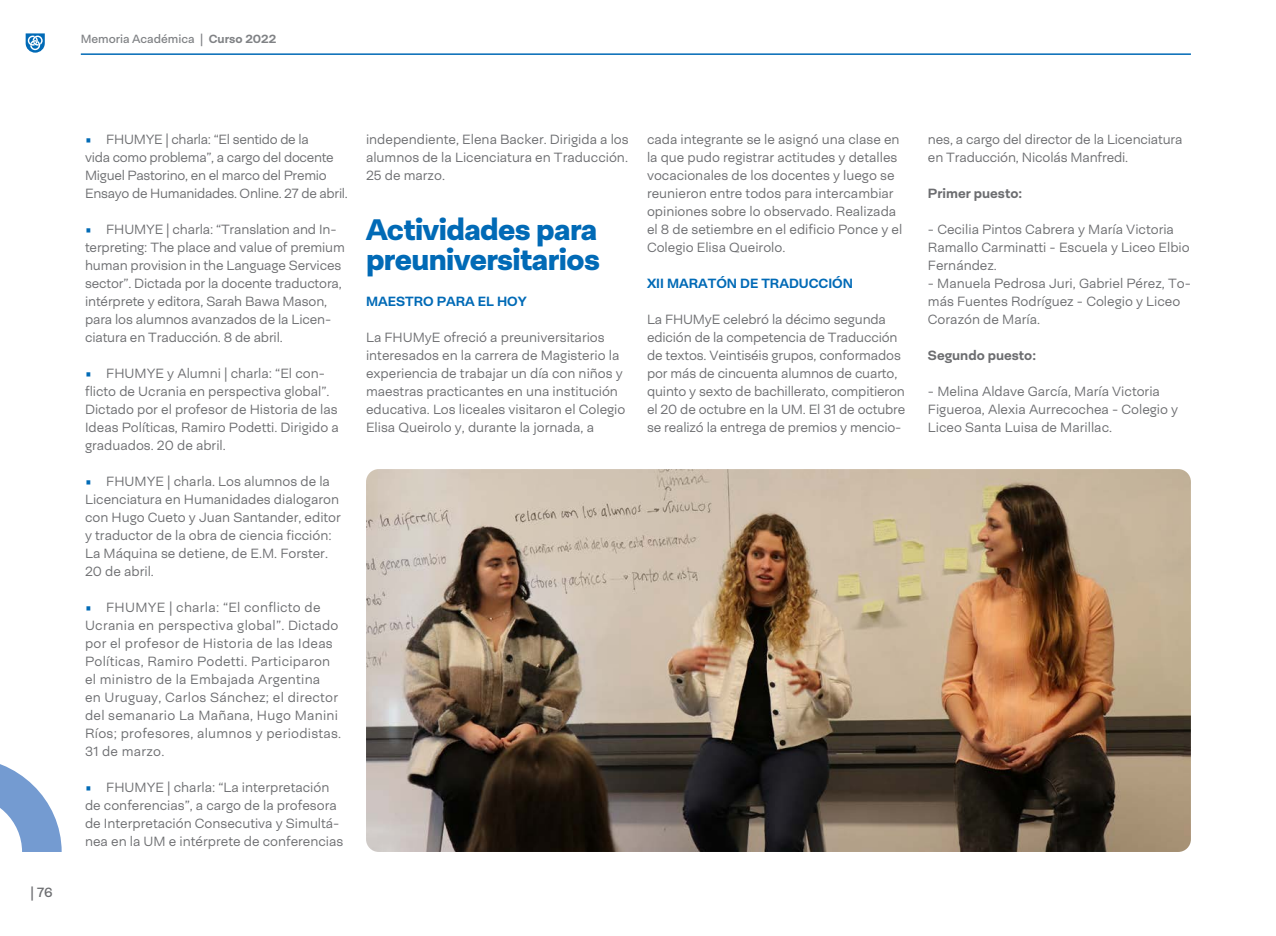
<style>
.page{position:relative;width:1276px;height:936px;background:#fff}
.page>*{position:absolute;margin:0;border:0;box-sizing:border-box;transform-origin:0 0}
.t1{font:900 30px/30px "Neogrotesk Ess";letter-spacing:-.02em;color:#016ab6}
.t2{font:300 13.5px/18px "Neogrotesk Ess";color:#6c6d70}
.t3{font:300 13.5px/18px "Neogrotesk Ess";letter-spacing:.02em;color:#6c6d70}
.t4{font:300 13.5px/18px "Neogrotesk Ess";letter-spacing:-.02em;color:#6c6d70}
.t5{font:700 13.5px "Neogrotesk Ess";color:#016ab6}
.t6{font:700 13.5px "Neogrotesk Ess";color:#6c6d70}
.t7{font:13.5px "Neogrotesk Ess";color:#6c6d70}
.t8{font:12px "Neogrotesk Ess";color:#808285}
.s1{font-weight:700}
.s2{font-family:"Titillium";font-weight:700;font-size:15px;color:#016ab6}
</style>
<div class="page">
<hr style="left:81px;top:53px;width:1110px;height:2px;background:#016ab6">
<svg style="left:26px;top:33px;width:19px;height:20px"></svg>
<svg style="left:0;top:764px;width:62px;height:87px"></svg>
<img style="left:366px;top:469px;width:825px;height:382px">
<p class="t8" style="left:81px;top:31px;width:197px">Memoria Académica | <span class="s1">Curso 2022</span></p>
<p class="t7" style="left:31px;top:884px;width:24px">| 76</p>
<p class="t4" style="left:85px;top:130px;width:264px"><span class="s2">•</span> FHUMYE | charla: “El sentido de la<br>vida como problema”, a cargo del docente Miguel Pastorino, en el marco del Premio Ensayo de Humanidades. Online. 27 de abril.</p>
<p class="t2" style="left:85px;top:220px;width:261px"><span class="s2">•</span> FHUMYE | charla: “Translation and In&shy;terpreting: The place and value of premium human provision in the Language Services sector”. Dictada por la docente traductora, intérprete y editora, Sarah Bawa Mason, para los alumnos avanzados de la Licen&shy;ciatura en Traducción. 8 de abril.</p>
<p class="t2" style="left:85px;top:364px;width:255px"><span class="s2">•</span> FHUMYE y Alumni | charla: “El con&shy;flicto de Ucrania en perspectiva global”.<br>Dictado por el profesor de Historia de las Ideas Políticas, Ramiro Podetti. Dirigido a graduados. 20 de abril.</p>
<p class="t2" style="left:85px;top:472px;width:257px"><span class="s2">•</span> FHUMYE | charla. Los alumnos de la Licenciatura en Humanidades dialogaron con Hugo Cueto y Juan Santander, editor y traductor de la obra de ciencia ficción:<br>La Máquina se detiene, de E.M. Forster.<br>20 de abril.</p>
<p class="t3" style="left:85px;top:598px;width:258px"><span class="s2">•</span> FHUMYE | charla: “El conflicto de Ucrania en perspectiva global”. Dictado por el profesor de Historia de las Ideas Políticas, Ramiro Podetti. Participaron el ministro de la Embajada Argentina<br>en Uruguay, Carlos Sánchez; el director del semanario La Mañana, Hugo Manini Ríos; profesores, alumnos y periodistas.<br>31 de marzo.</p>
<p class="t2" style="left:85px;top:778px;width:260px"><span class="s2">•</span> FHUMYE | charla: “La interpretación de conferencias”, a cargo de la profesora de Interpretación Consecutiva y Simultá&shy;nea en la UM e intérprete de conferencias</p>
<p class="t2" style="left:366px;top:130px;width:264px;text-align:justify">independiente, Elena Backer. Dirigida a los alumnos de la Licenciatura en Traducción.<br>25 de marzo.</p>
<h1 class="t1" style="left:366px;top:214px;width:235px">Actividades para preuniversitarios</h1>
<p class="t5" style="left:366px;top:293px;width:162px">MAESTRO PARA EL HOY</p>
<p class="t2" style="left:366px;top:328px;width:261px">La FHUMyE ofreció a preuniversitarios interesados en la carrera de Magisterio la experiencia de trabajar un día con niños y maestras practicantes en una institución educativa. Los liceales visitaron el Colegio Elisa Queirolo y, durante la jornada, a</p>
<p class="t2" style="left:647px;top:130px;width:257px">cada integrante se le asignó una clase en la que pudo registrar actitudes y detalles vocacionales de los docentes y luego se reunieron entre todos para intercambiar opiniones sobre lo observado. Realizada el 8 de setiembre en el edificio Ponce y el Colegio Elisa Queirolo.</p>
<p class="t5" style="left:647px;top:275px;width:207px">XII MARATÓN DE TRADUCCIÓN</p>
<p class="t2" style="left:647px;top:310px;width:260px">La FHUMyE celebró la décimo segunda edición de la competencia de Traducción de textos. Veintiséis grupos, conformados por más de cincuenta alumnos de cuarto, quinto y sexto de bachillerato, compitieron el 20 de octubre en la UM. El 31 de octubre se realizó la entrega de premios y mencio-</p>
<p class="t2" style="left:928px;top:130px;width:256px">nes, a cargo del director de la Licenciatura en Traducción, Nicolás Manfredi.</p>
<p class="t6" style="left:928px;top:185px;width:96px">Primer puesto:</p>
<p class="t2" style="left:928px;top:220px;width:263px">- Cecilia Pintos Cabrera y María Victoria<br>Ramallo Carminatti - Escuela y Liceo Elbio<br>Fernández.</p>
<p class="t2" style="left:928px;top:274px;width:264px">- Manuela Pedrosa Juri, Gabriel Pérez, To&shy;más Fuentes Rodríguez - Colegio y Liceo<br>Corazón de María.</p>
<p class="t6" style="left:928px;top:347px;width:110px">Segundo puesto:</p>
<p class="t2" style="left:928px;top:382px;width:252px">- Melina Aldave García, María Victoria<br>Figueroa, Alexia Aurrecochea - Colegio y<br>Liceo Santa Luisa de Marillac.</p>
</div>
